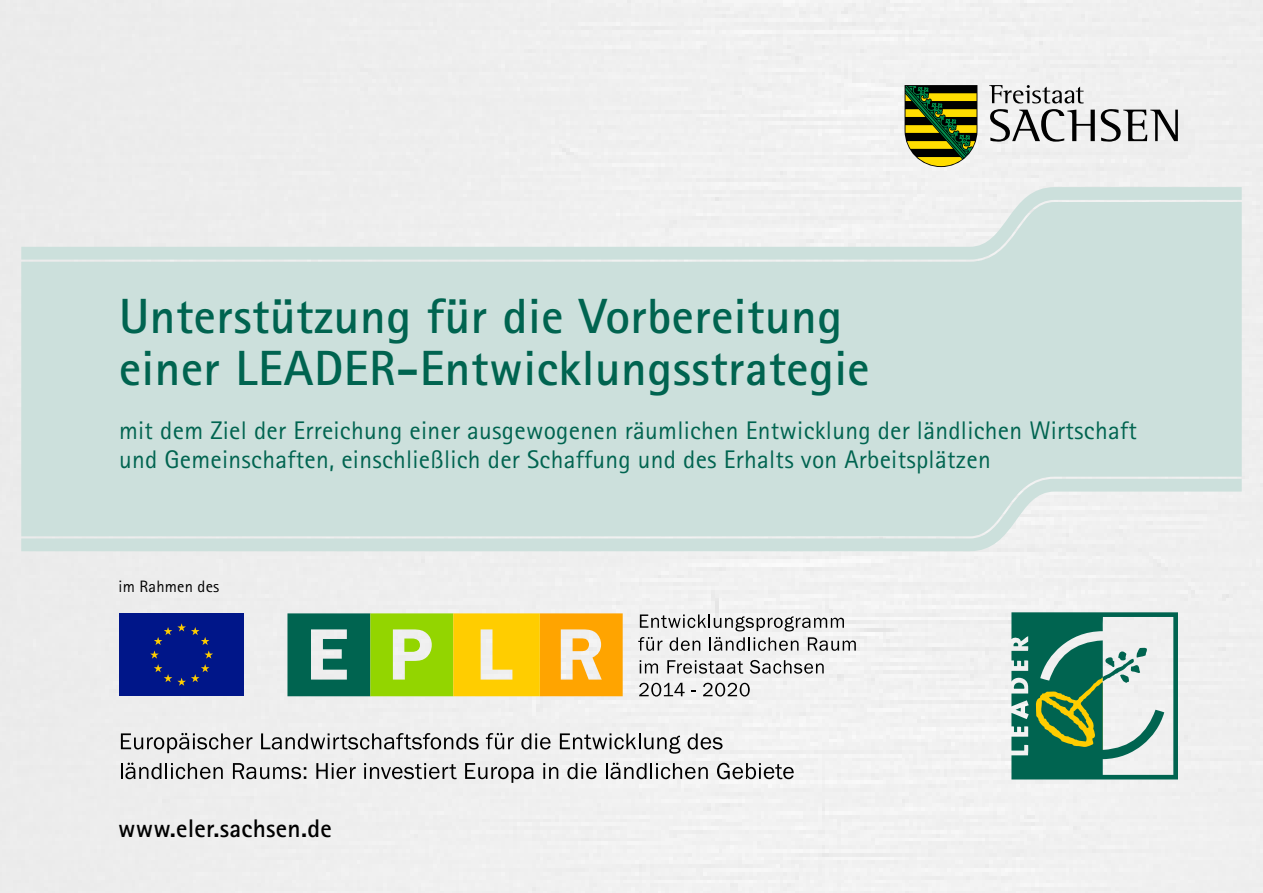
<style>
.page{position:relative;width:1263px;height:893px;background:#efefef}
.page>*{position:absolute;margin:0;border:0;box-sizing:border-box;transform-origin:0 0}
.t1{font:700 49.5px/52.5px "Rotis Sans Serif";letter-spacing:.01em;color:#006450}
.t2{font:25.5px/28.5px "Rotis Sans Serif";letter-spacing:.01em;color:#006450}
.t3{font:700 25.5px "Rotis Sans Serif";letter-spacing:.01em;color:#000}
.t4{font:16.5px "Rotis Sans Serif";letter-spacing:.01em;color:#000}
</style>
<div class="page">
<svg style="left:640px;top:614px;width:204px;height:17px"></svg>
<div style="left:119px;top:613px;width:125px;height:83px;background:#001689"></div>
<svg style="left:150px;top:623px;width:63px;height:63px"></svg>
<svg style="left:287px;top:613px;width:336px;height:83px;background:#b4b93b"></svg>
<svg style="left:638px;top:637px;width:24px;height:14px"></svg>
<svg style="left:669px;top:637px;width:31px;height:14px"></svg>
<svg style="left:709px;top:637px;width:89px;height:14px"></svg>
<svg style="left:808px;top:637px;width:48px;height:14px"></svg>
<svg style="left:640px;top:660px;width:18px;height:13px"></svg>
<svg style="left:667px;top:660px;width:76px;height:14px"></svg>
<svg style="left:750px;top:660px;width:74px;height:14px"></svg>
<svg style="left:639px;top:683px;width:46px;height:13px"></svg>
<svg style="left:703px;top:683px;width:47px;height:13px"></svg>
<svg style="left:121px;top:733px;width:131px;height:20px;background:#b6b6b6"></svg>
<svg style="left:261px;top:733px;width:218px;height:16px"></svg>
<svg style="left:486px;top:733px;width:28px;height:16px"></svg>
<svg style="left:521px;top:733px;width:30px;height:16px"></svg>
<svg style="left:560px;top:733px;width:120px;height:21px"></svg>
<svg style="left:688px;top:733px;width:34px;height:16px"></svg>
<svg style="left:121px;top:762px;width:102px;height:17px;background:#aaa"></svg>
<svg style="left:233px;top:763px;width:73px;height:16px"></svg>
<svg style="left:316px;top:763px;width:40px;height:16px"></svg>
<svg style="left:364px;top:763px;width:93px;height:16px"></svg>
<svg style="left:465px;top:763px;width:69px;height:20px"></svg>
<svg style="left:543px;top:763px;width:15px;height:16px"></svg>
<svg style="left:567px;top:763px;width:30px;height:16px"></svg>
<svg style="left:606px;top:762px;width:102px;height:17px"></svg>
<svg style="left:717px;top:763px;width:77px;height:16px"></svg>
<svg style="left:21px;top:187px;width:1221px;height:364px;background:#d2e2df"></svg>
<svg style="left:990px;top:109px;width:105px;height:33px"></svg>
<svg style="left:1101px;top:109px;width:77px;height:33px"></svg>
<svg style="left:989px;top:85px;width:94px;height:18px"></svg>
<svg style="left:904px;top:85px;width:73px;height:82px;background:#676f22"></svg>
<svg style="left:1011px;top:612px;width:168px;height:167px"></svg>
<h1 class="t1" style="left:119px;top:289px;width:752px">Unterstützung für die Vorbereitung einer LEADER-Entwicklungsstrategie</h1>
<p class="t2" style="left:119px;top:416px;width:1019px">mit dem Ziel der Erreichung einer ausgewogenen räumlichen Entwicklung der ländlichen Wirtschaft und Gemeinschaften, einschließlich der Schaffung und des Erhalts von Arbeitsplätzen</p>
<p class="t4" style="left:119px;top:577px;width:102px">im Rahmen des</p>
<p class="t3" style="left:118px;top:812px;width:215px">www.eler.sachsen.de</p>
</div>
